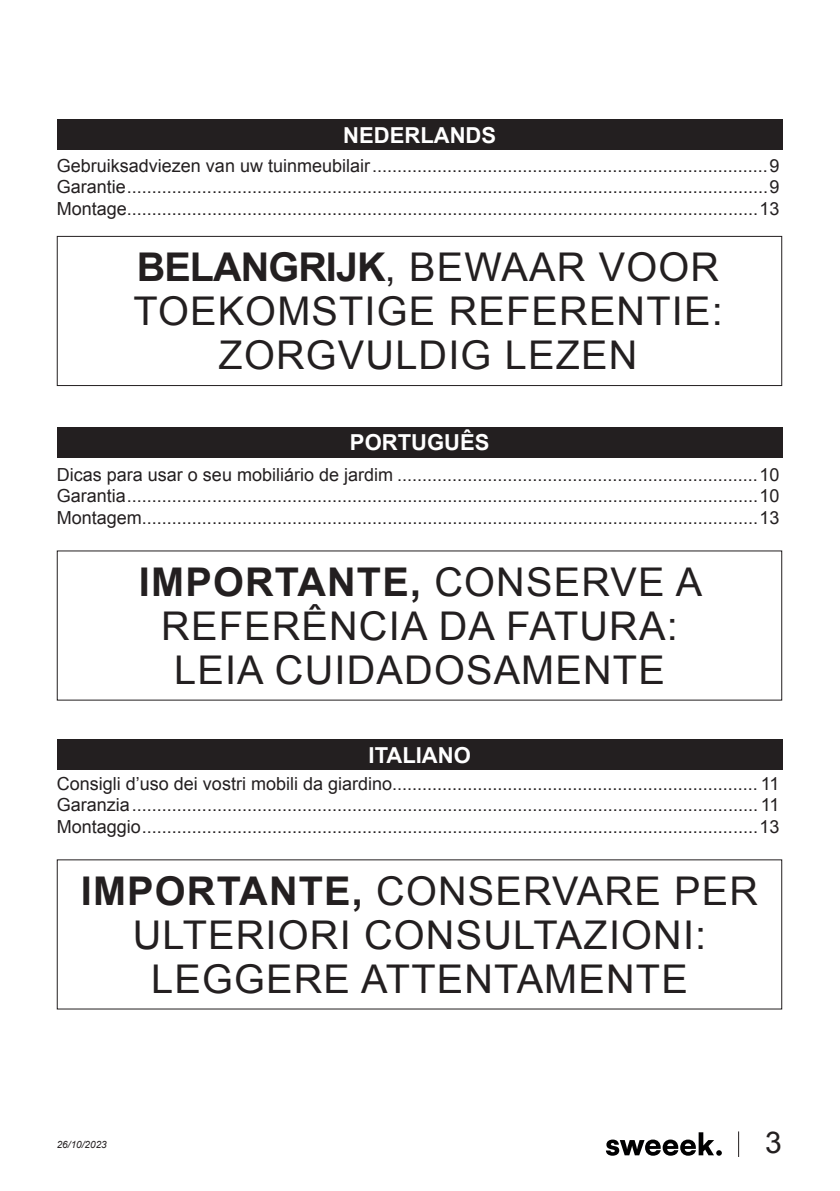
<style>
.page{position:relative;width:840px;height:1191px;background:#fff}
.page>*{position:absolute;margin:0;border:0;box-sizing:border-box;transform-origin:0 0}
.t1{font:39.6px/44px "Arial";letter-spacing:.03em;color:#231f20;text-align:center}
.t2{font:700 39.6px "Arial";letter-spacing:.03em;color:#231f20}
.t3{font:30px "Arial";color:#231f20}
.t4{font:700 22px "Arial";color:#fff}
.TITRE-TDM-9PT{font:18px "Arial";color:#231f20}
.t5{font:italic 10px "Arial";color:#231f20}
.s1{font-weight:700}
.s2{font-weight:400}
</style>
<div class="page">
<svg style="left:606px;top:1132px;width:115px;height:23px"></svg>
<div style="left:57px;top:119px;width:725px;height:31px;background:#231f20"></div>
<div style="left:57px;top:236px;width:724px;height:150px;border:1px solid #231f20"></div>
<div style="left:57px;top:427px;width:725px;height:31px;background:#231f20"></div>
<div style="left:57px;top:739px;width:725px;height:31px;background:#231f20"></div>
<p class="t4" style="left:343px;top:121px;width:154px">NEDERLANDS</p>
<p class="TITRE-TDM-9PT" style="left:57px;top:154px;width:723px">Gebruiksadviezen van uw tuinmeubilair...............................................................................9</p>
<p class="TITRE-TDM-9PT" style="left:57px;top:175px;width:723px">Garantie................................................................................................................................9</p>
<p class="TITRE-TDM-9PT" style="left:57px;top:197px;width:723px">Montage..............................................................................................................................13</p>
<p class="t1" style="left:137px;top:246px;width:583px"><span class="s1">BELANGRIJK</span>, BEWAAR VOOR</p>
<p class="t1" style="left:133px;top:290px;width:590px">TOEKOMSTIGE REFERENTIE:<br>ZORGVULDIG LEZEN</p>
<p class="t4" style="left:350px;top:428px;width:141px">PORTUGUÊS</p>
<p class="TITRE-TDM-9PT" style="left:57px;top:463px;width:723px">Dicas para usar o seu mobiliário de jardim ........................................................................10</p>
<p class="TITRE-TDM-9PT" style="left:57px;top:484px;width:723px">Garantia..............................................................................................................................10</p>
<p class="TITRE-TDM-9PT" style="left:57px;top:506px;width:723px">Montagem...........................................................................................................................13</p>
<p class="t2" style="left:139px;top:556px;width:564px">IMPORTANTE, <span class="s2">CONSERVE A</span></p>
<p class="t1" style="left:161px;top:604px;width:517px">REFERÊNCIA DA FATURA:</p>
<p class="t1" style="left:174px;top:648px;width:492px">LEIA CUIDADOSAMENTE</p>
<p class="t4" style="left:368px;top:740px;width:104px">ITALIANO</p>
<p class="TITRE-TDM-9PT" style="left:57px;top:771px;width:723px">Consigli d’uso dei vostri mobili da giardino......................................................................... 11</p>
<p class="TITRE-TDM-9PT" style="left:57px;top:793px;width:723px">Garanzia............................................................................................................................. 11</p>
<p class="TITRE-TDM-9PT" style="left:57px;top:815px;width:723px">Montaggio...........................................................................................................................13</p>
<p class="t1" style="left:81px;top:869px;width:678px"><span class="s1">IMPORTANTE,</span> CONSERVARE PER<br>ULTERIORI CONSULTAZIONI:</p>
<p class="t1" style="left:151px;top:957px;width:538px">LEGGERE ATTENTAMENTE</p>
<p class="t5" style="left:57px;top:1137px;width:52px">26/10/2023</p>
<h2 class="t3" style="left:764px;top:1123px;width:18px">3</h2>
</div>
